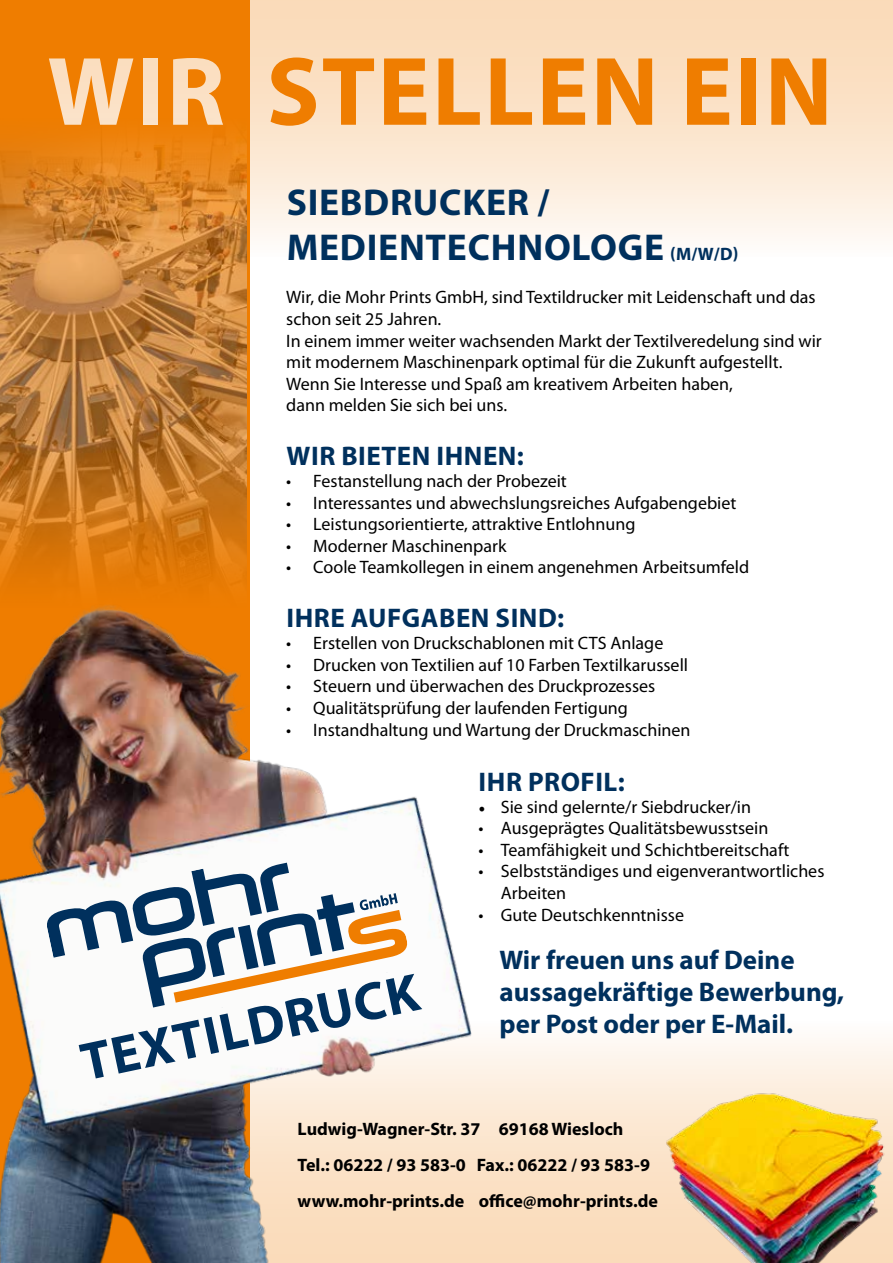
<style>
.page{position:relative;width:893px;height:1263px;background:#fff}
.page>*{position:absolute;margin:0;border:0;box-sizing:border-box;transform-origin:0 0}
.t1{font:700 98.25px "Myriad Pro";letter-spacing:.02em;color:#ef7d00}
.t2{font:700 53.7px "Myriad Pro";color:#00305d}
.t3{font:700 37.5px/45px "Myriad Pro";letter-spacing:.02em;color:#00305d}
.t4{font:700 27px/32.4px "Myriad Pro";color:#00305d}
.t5{font:700 27px "Myriad Pro";letter-spacing:.02em;color:#00305d}
.t6{font:18px/21.6px "Myriad Pro";color:#000}
.t7{font:700 18px/36px "Myriad Pro";color:#000}
.s1{color:#fff}
.s2{font-size:18px}
.s3{font-family:"Minion Pro"}
</style>
<div class="page">
<div style="left:0;top:1021px;width:893px;height:242px;background:linear-gradient(to bottom,#fef9f4,#f9d7b1)"></div>
<img style="left:0;top:567px;width:541px;height:696px">
<svg style="left:0;top:0;width:893px;height:257px;background:#fae1c5"></svg>
<img style="left:653px;top:1085px;width:240px;height:178px">
<svg style="left:45px;top:863px;width:367px;height:176px"></svg>
<img style="left:0;top:38px;width:247px;height:591px">
<h1 class="t1" style="left:47px;top:37px;width:787px"><span class="s1">WIR</span> STELLEN EIN</h1>
<h3 class="t3" style="left:287px;top:181px;width:453px">SIEBDRUCKER /<br>MEDIENTECHNOLOGE <span class="s2">(M/W/D)</span></h3>
<p class="t6" style="left:286px;top:287px;width:537px">Wir, die Mohr Prints GmbH, sind Textildrucker mit Leidenschaft und das schon seit 25 Jahren.<br>In einem immer weiter wachsenden Markt der Textilveredelung sind wir mit modernem Maschinenpark optimal für die Zukunft aufgestellt.<br>Wenn Sie Interesse und Spaß am kreativem Arbeiten haben,<br>dann melden Sie sich bei uns.</p>
<h3 class="t5" style="left:287px;top:441px;width:239px">WIR BIETEN IHNEN:</h3>
<p class="t6" style="left:286px;top:471px;width:282px">• Festanstellung nach der Probezeit</p>
<p class="t6" style="left:286px;top:492px;width:452px">• Interessantes und abwechslungsreiches Aufgabengebiet</p>
<p class="t6" style="left:286px;top:514px;width:351px">• Leistungsorientierte, attraktive Entlohnung</p>
<p class="t6" style="left:286px;top:535px;width:222px">• Moderner Maschinenpark</p>
<p class="t6" style="left:286px;top:557px;width:465px">• Coole Teamkollegen in einem angenehmen Arbeitsumfeld</p>
<h3 class="t5" style="left:287px;top:603px;width:279px">IHRE AUFGABEN SIND:</h3>
<p class="t6" style="left:286px;top:633px;width:379px">• Erstellen von Druckschablonen mit CTS Anlage</p>
<p class="t6" style="left:286px;top:654px;width:403px">• Drucken von Textilien auf 10 Farben Textilkarussell</p>
<p class="t6" style="left:286px;top:676px;width:370px">• Steuern und überwachen des Druckprozesses</p>
<p class="t6" style="left:286px;top:697px;width:343px">• Qualitätsprüfung der laufenden Fertigung</p>
<p class="t6" style="left:286px;top:719px;width:406px">• Instandhaltung und Wartung der Druckmaschinen</p>
<h2 class="t2" style="left:75px;top:1033px;width:346px;rotate:-12deg">TEXTILDRUCK</h2>
<h3 class="t5" style="left:479px;top:767px;width:148px">IHR PROFIL:</h3>
<p class="t6" style="left:478px;top:796px;width:274px"><span class="s3">•</span> Sie sind gelernte/r Siebdrucker/in</p>
<p class="t6" style="left:478px;top:818px;width:292px">• Ausgeprägtes Qualitätsbewusstsein</p>
<p class="t6" style="left:478px;top:839px;width:313px">• Teamfähigkeit und Schichtbereitschaft</p>
<p class="t6" style="left:501px;top:861px;width:325px;text-indent:-22px">• Selbstständiges und eigenverantwortliches<br>Arbeiten</p>
<p class="t6" style="left:478px;top:904px;width:207px">• Gute Deutschkenntnisse</p>
<h3 class="t4" style="left:500px;top:944px;width:346px">Wir freuen uns auf Deine aussagekräftige Bewerbung, per Post oder per E-Mail.</h3>
<p class="t7" style="left:298px;top:1111px;width:362px">Ludwig-Wagner-Str. 37 69168 Wiesloch<br>Tel.: 06222 / 93 583-0 Fax.: 06222 / 93 583-9 www.mohr-prints.de office@mohr-prints.de</p>
</div>
